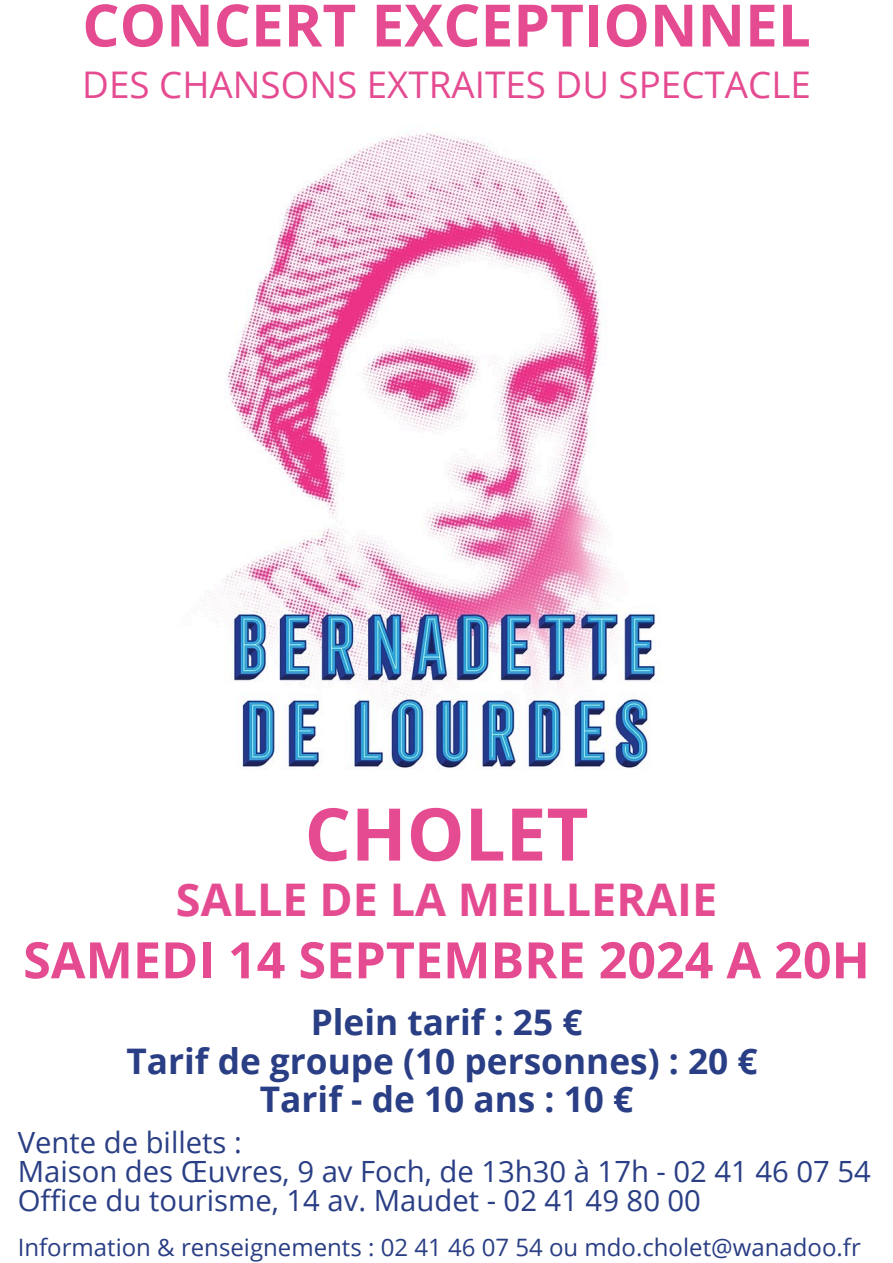
<style>
.page{position:relative;width:893px;height:1263px;background:#fff}
.page>*{position:absolute;margin:0;border:0;box-sizing:border-box;transform-origin:0 0}
.t1{font:700 72.75px "Open Sans";color:#e54b91}
.t2{font:700 58.5px "Open Sans";color:#e54b91}
.t3{font:700 50.25px "Open Sans";color:#e54b91}
.t4{font:700 45px "Open Sans";color:#e54b91}
.t5{font:36.75px "Open Sans";color:#e54b91}
.t6{font:700 35.25px/38.2px "Open Sans";color:#293e84;text-align:center}
.t7{font:29.25px "Open Sans";color:#293e84}
.t8{font:24px "Open Sans";color:#293e84}
</style>
<div class="page">
<img style="left:209px;top:133px;width:448px;height:637px">
<h5 class="t2" style="left:82px;top:-16px;width:730px">CONCERT EXCEPTIONNEL</h5>
<p class="t5" style="left:82px;top:59px;width:730px">DES CHANSONS EXTRAITES DU SPECTACLE</p>
<p class="t1" style="left:305px;top:783px;width:285px">CHOLET</p>
<h1 class="t4" style="left:176px;top:868px;width:543px">SALLE DE LA MEILLERAIE</h1>
<h4 class="t3" style="left:23px;top:925px;width:848px">SAMEDI 14 SEPTEMBRE 2024 A 20H</h4>
<h3 class="t6" style="left:126px;top:1002px;width:632px">Plein tarif : 25 €<br>Tarif de groupe (10 personnes) : 20 €<br>Tarif - de 10 ans : 10 €</h3>
<h6 class="t7" style="left:18px;top:1121px;width:225px">Vente de billets :</h6>
<p class="t7" style="left:18px;top:1150px;width:854px">Maison des Œuvres, 9 av Foch, de 13h30 à 17h - 02 41 46 07 54</p>
<p class="t7" style="left:18px;top:1180px;width:685px">Office du tourisme, 14 av. Maudet - 02 41 49 80 00</p>
<p class="t8" style="left:18px;top:1230px;width:844px">Information &amp; renseignements : 02 41 46 07 54 ou mdo.cholet@wanadoo.fr</p>
</div>
